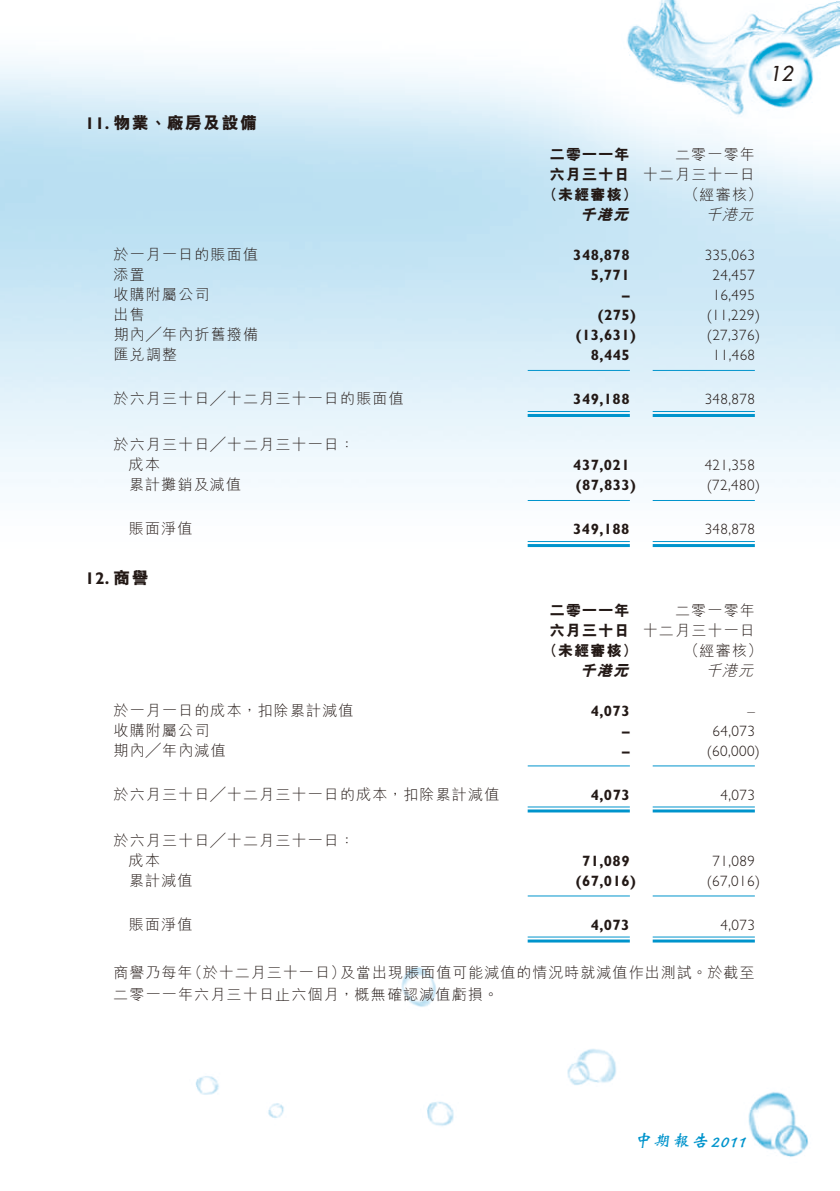
<style>
.page{position:relative;width:840px;height:1191px;background:#fff}
.page>*{position:absolute;margin:0;border:0;box-sizing:border-box;transform-origin:0 0}
.t1{font:600 21px "Caflisch Script Pro";color:#0094cc}
.t2{font:italic 500 20px "Futura Std";color:#231916}
.t3{font:800 17px "M Hei HK";letter-spacing:.08em;color:#231916}
.t4{font:700 17px "Gill Sans Std";color:#231916}
.t5{font:700 17px "M Bei HK";color:#0094cc}
.t6{font:300 15px/22px "M Hei HK";letter-spacing:.08em;color:#231916}
.t7{font:300 15px "Gill Sans Std";letter-spacing:.03em;color:#231916}
.t8{font:700 15px "Gill Sans Std";letter-spacing:.03em;color:#231916}
.t9{font:800 15px "M Hei HK";letter-spacing:.08em;color:#231916}
.t10{font:italic 300 15px "M Hei HK";color:#231916}
.t11{font:italic 800 15px "M Hei HK";color:#231916}
.s1{font-family:"Gill Sans Std";font-weight:700}
.s2{font-family:"M Hei HK";font-weight:800}
</style>
<div class="page">
<img style="left:1px;top:0;width:838px;height:1157px">
<img style="left:0;top:0;width:1px;height:1191px">
<hr style="left:527px;top:370px;width:102px;height:1px;background:#0094cc">
<hr style="left:652px;top:370px;width:102px;height:1px;background:#0094cc">
<hr style="left:527px;top:411px;width:102px;height:1px;background:#0094cc">
<hr style="left:527px;top:414px;width:102px;height:3px;background:#0094cc">
<hr style="left:652px;top:411px;width:102px;height:1px;background:#0094cc">
<hr style="left:652px;top:414px;width:102px;height:3px;background:#0094cc">
<hr style="left:527px;top:500px;width:102px;height:1px;background:#0094cc">
<hr style="left:652px;top:500px;width:102px;height:1px;background:#0094cc">
<hr style="left:527px;top:541px;width:102px;height:1px;background:#0094cc">
<hr style="left:527px;top:544px;width:102px;height:3px;background:#0094cc">
<hr style="left:652px;top:541px;width:102px;height:1px;background:#0094cc">
<hr style="left:652px;top:544px;width:102px;height:3px;background:#0094cc">
<hr style="left:527px;top:765px;width:102px;height:1px;background:#0094cc">
<hr style="left:652px;top:765px;width:102px;height:1px;background:#0094cc">
<hr style="left:527px;top:806px;width:102px;height:1px;background:#0094cc">
<hr style="left:527px;top:809px;width:102px;height:3px;background:#0094cc">
<hr style="left:652px;top:806px;width:102px;height:1px;background:#0094cc">
<hr style="left:652px;top:809px;width:102px;height:3px;background:#0094cc">
<hr style="left:527px;top:895px;width:102px;height:1px;background:#0094cc">
<hr style="left:652px;top:895px;width:102px;height:1px;background:#0094cc">
<hr style="left:527px;top:936px;width:102px;height:1px;background:#0094cc">
<hr style="left:527px;top:939px;width:102px;height:3px;background:#0094cc">
<hr style="left:652px;top:936px;width:102px;height:1px;background:#0094cc">
<hr style="left:652px;top:939px;width:102px;height:3px;background:#0094cc">
<p class="t3" style="left:85px;top:111px;width:173px"><span class="s1">11.</span> 物業、廠房及設備</p>
<p class="t9" style="left:549px;top:145px;width:81px">二零一一年</p>
<p class="t6" style="left:674px;top:143px;width:81px">二零一零年</p>
<p class="t9" style="left:549px;top:165px;width:81px">六月三十日</p>
<p class="t6" style="left:642px;top:163px;width:114px">十二月三十一日</p>
<p class="t9" style="left:542px;top:185px;width:96px">（未經審核）</p>
<p class="t6" style="left:683px;top:183px;width:80px">（經審核(</p>
<p class="t11" style="left:580px;top:205px;width:54px">千港元</p>
<p class="t10" style="left:705px;top:204px;width:54px">千港元</p>
<p class="t6" style="left:113px;top:243px;width:146px">於一月一日的賬面值</p>
<p class="t8" style="left:573px;top:246px;width:58px">348,878</p>
<p class="t7" style="left:704px;top:247px;width:52px">335,063</p>
<p class="t6" style="left:113px;top:263px;width:33px">添置</p>
<p class="t8" style="left:590px;top:266px;width:40px">5,771</p>
<p class="t7" style="left:712px;top:267px;width:44px">24,457</p>
<p class="t6" style="left:113px;top:283px;width:97px">收購附屬公司</p>
<p class="t8" style="left:621px;top:286px;width:9px">–</p>
<p class="t7" style="left:712px;top:287px;width:44px">16,495</p>
<p class="t6" style="left:114px;top:303px;width:33px">出售</p>
<p class="t8" style="left:597px;top:306px;width:40px">)275(</p>
<p class="t7" style="left:706px;top:307px;width:55px">)11,229(</p>
<p class="t6" style="left:114px;top:323px;width:146px">期內╱年內折舊撥備</p>
<p class="t8" style="left:575px;top:326px;width:61px">)13,631(</p>
<p class="t7" style="left:706px;top:327px;width:55px">)27,376(</p>
<p class="t6" style="left:114px;top:343px;width:65px">匯兌調整</p>
<p class="t8" style="left:590px;top:346px;width:40px">8,445</p>
<p class="t7" style="left:712px;top:347px;width:44px">11,468</p>
<p class="t6" style="left:113px;top:387px;width:291px">於六月三十日╱十二月三十一日的賬面值</p>
<p class="t6" style="left:113px;top:433px;width:242px">於六月三十日╱十二月三十一日：</p>
<p class="t8" style="left:573px;top:390px;width:58px">349,188</p>
<p class="t7" style="left:704px;top:391px;width:52px">348,878</p>
<p class="t6" style="left:129px;top:453px;width:33px">成本</p>
<p class="t8" style="left:573px;top:456px;width:58px">437,021</p>
<p class="t7" style="left:704px;top:457px;width:52px">421,358</p>
<p class="t6" style="left:129px;top:473px;width:114px">累計攤銷及減值</p>
<p class="t8" style="left:575px;top:476px;width:61px">)87,833(</p>
<p class="t7" style="left:706px;top:477px;width:55px">)72,480(</p>
<p class="t6" style="left:129px;top:517px;width:65px">賬面淨值</p>
<p class="t4" style="left:85px;top:568px;width:65px">12. <span class="s2">商譽</span></p>
<p class="t8" style="left:573px;top:520px;width:58px">349,188</p>
<p class="t7" style="left:704px;top:521px;width:52px">348,878</p>
<p class="t9" style="left:549px;top:600px;width:81px">二零一一年</p>
<p class="t6" style="left:674px;top:598px;width:81px">二零一零年</p>
<p class="t9" style="left:549px;top:620px;width:81px">六月三十日</p>
<p class="t6" style="left:642px;top:618px;width:114px">十二月三十一日</p>
<p class="t9" style="left:542px;top:640px;width:96px">（未經審核）</p>
<p class="t6" style="left:683px;top:638px;width:80px">（經審核(</p>
<p class="t6" style="left:113px;top:698px;width:241px">於一月一日的成本，扣除累計減值</p>
<p class="t11" style="left:580px;top:660px;width:54px">千港元</p>
<p class="t8" style="left:590px;top:702px;width:40px">4,073</p>
<p class="t10" style="left:705px;top:659px;width:54px">千港元</p>
<p class="t6" style="left:113px;top:718px;width:97px">收購附屬公司</p>
<p class="t8" style="left:621px;top:722px;width:9px">–</p>
<p class="t7" style="left:712px;top:722px;width:44px">64,073</p>
<p class="t6" style="left:113px;top:738px;width:114px">期內╱年內減值</p>
<p class="t8" style="left:621px;top:742px;width:9px">–</p>
<p class="t7" style="left:706px;top:742px;width:55px">)60,000(</p>
<p class="t6" style="left:113px;top:782px;width:387px">於六月三十日╱十二月三十一日的成本，扣除累計減值</p>
<p class="t6" style="left:113px;top:828px;width:242px">於六月三十日╱十二月三十一日：</p>
<p class="t8" style="left:590px;top:786px;width:40px">4,073</p>
<p class="t7" style="left:720px;top:786px;width:36px">4,073</p>
<p class="t6" style="left:129px;top:848px;width:33px">成本</p>
<p class="t8" style="left:581px;top:852px;width:49px">71,089</p>
<p class="t7" style="left:712px;top:852px;width:44px">71,089</p>
<p class="t6" style="left:129px;top:868px;width:65px">累計減值</p>
<p class="t8" style="left:575px;top:872px;width:61px">)67,016(</p>
<p class="t7" style="left:706px;top:872px;width:55px">)67,016(</p>
<p class="t6" style="left:129px;top:912px;width:65px">賬面淨值</p>
<p class="t8" style="left:590px;top:916px;width:40px">4,073</p>
<p class="t7" style="left:720px;top:916px;width:36px">4,073</p>
<p class="t6" style="left:187px;top:960px;width:159px">（於十二月三十一日）</p>
<p class="t6" style="left:340px;top:960px;width:415px">及當出現賬面值可能減值的情況時就減值作出測試。於截至</p>
<p class="t6" style="left:113px;top:960px;width:386px">商譽乃每年<br>二零一一年六月三十日止六個月，概無確認減值虧損。</p>
<h2 class="t2" style="left:769px;top:61px;width:25px">12</h2>
<p class="t5" style="left:633px;top:1129px;width:79px">中期報告</p>
<h1 class="t1" style="left:710px;top:1131px;width:36px">2011</h1>
</div>
